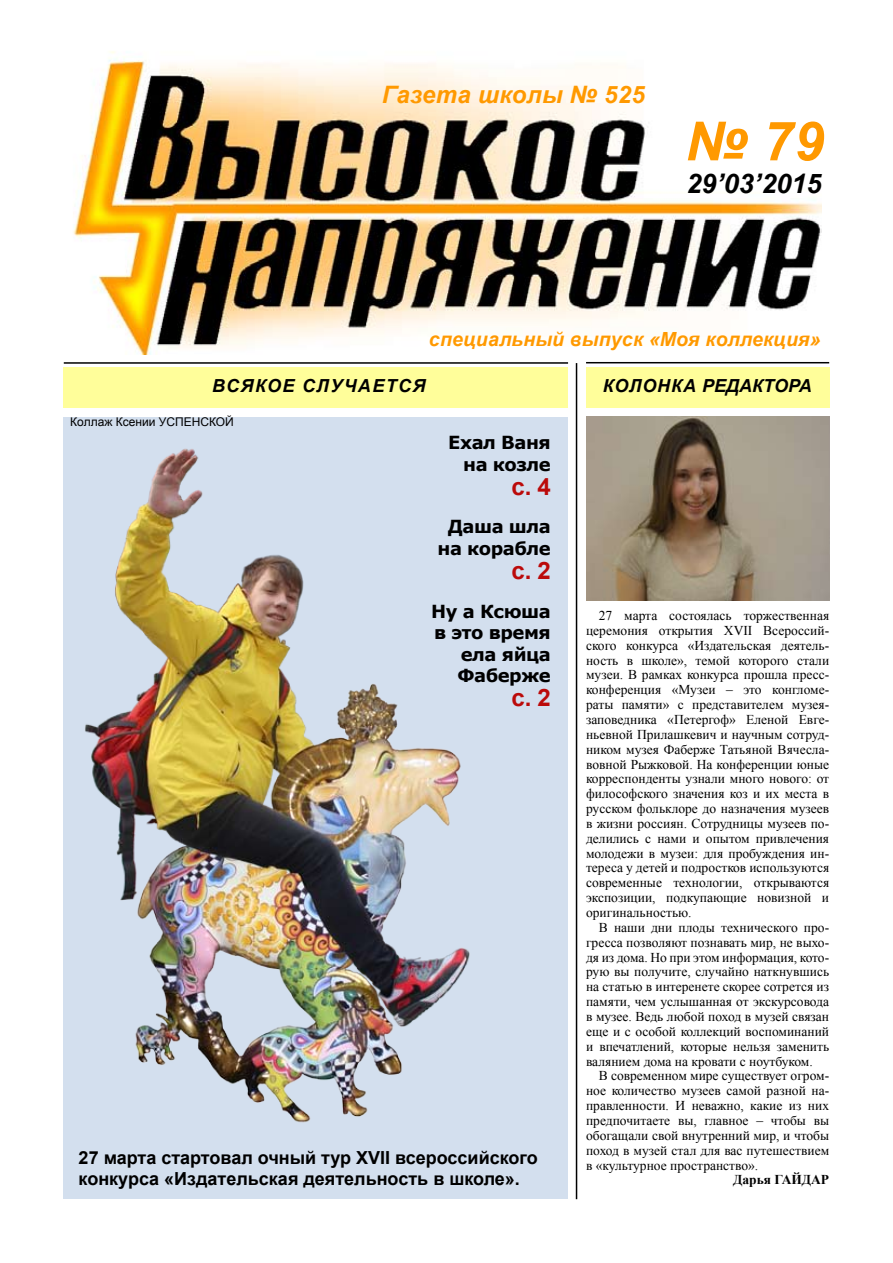
<style>
.page{position:relative;width:893px;height:1263px;background:#fff}
.page>*{position:absolute;margin:0;border:0;box-sizing:border-box;transform-origin:0 0}
.t1{font:italic 700 54px "Arial";color:#f90}
.t2{font:italic 700 27px "Arial";color:#000}
.t3{font:italic 700 24px "Arial";letter-spacing:.01em;color:#f90}
.t4{font:700 24px "Arial";color:#bb0a0a}
.t5{font:italic 700 19.5px "Arial";letter-spacing:.01em;color:#f90}
.t6{font:700 18px/21.6px "Arial";color:#000}
.t7{font:700 18px/21.6px "Verdana";letter-spacing:-.025em;color:#000;text-align:right}
.t8{font:italic 700 18px "Arial";letter-spacing:.005em;color:#000}
.t9{font:italic 700 18px "Arial";letter-spacing:.075em;color:#000}
.t10{font:13.5px/14.9px "Times New Roman";color:#000;text-align:justify}
.t11{font:700 13.5px "Times New Roman";color:#000}
.t12{font:12px "Arial";color:#000}
</style>
<div class="page">
<div style="left:64px;top:417px;width:504px;height:782px;background:#d3dfee"></div>
<img style="left:73px;top:51px;width:748px;height:303px">
<hr style="left:64px;top:362px;width:504px;height:2px;background:#000">
<hr style="left:586px;top:362px;width:243px;height:1px;background:#000">
<hr style="left:576px;top:363px;width:1px;height:836px;background:#000">
<div style="left:64px;top:367px;width:504px;height:40px;background:#fffe9a"></div>
<div style="left:586px;top:367px;width:243px;height:40px;background:#fffe9a"></div>
<img style="left:85px;top:448px;width:385px;height:675px">
<img style="left:587px;top:417px;width:242px;height:184px">
<h3 class="t3" style="left:382px;top:78px;width:264px">Газета школы № 525</h3>
<h1 class="t1" style="left:685px;top:105px;width:140px">№ 79</h1>
<h2 class="t2" style="left:686px;top:166px;width:137px">29’03’2015</h2>
<h3 class="t5" style="left:429px;top:326px;width:393px">специальный выпуск «Моя коллекция»</h3>
<h3 class="t9" style="left:212px;top:373px;width:215px">ВСЯКОЕ СЛУЧАЕТСЯ</h3>
<p class="t12" style="left:70px;top:414px;width:165px">Коллаж Ксении УСПЕНСКОЙ</p>
<h3 class="t7" style="left:448px;top:431px;width:104px">Ехал Ваня на козле</h3>
<h3 class="t4" style="left:512px;top:470px;width:41px">с. 4</h3>
<h3 class="t7" style="left:437px;top:516px;width:115px;text-align:center">Даша шла на корабле</h3>
<h3 class="t4" style="left:512px;top:555px;width:41px">с. 2</h3>
<h3 class="t7" style="left:431px;top:600px;width:121px">Ну а Ксюша в это время ела яйца<br>Фаберже</h3>
<h3 class="t4" style="left:512px;top:682px;width:41px">с. 2</h3>
<h3 class="t6" style="left:79px;top:1147px;width:461px">27 марта стартовал очный тур XVII всероссийского конкурса «Издательская деятельность в школе».</h3>
<h3 class="t8" style="left:603px;top:373px;width:211px">КОЛОНКА РЕДАКТОРА</h3>
<p class="t10" style="left:586px;top:608px;width:245px;text-indent:13px">27 марта состоялась торжественная церемония открытия XVII Всероссий&shy;ского конкурса «Издательская деятель&shy;ность в школе», темой которого стали музеи. В рамках конкурса прошла пресс&shy;конференция «Музеи – это конгломе&shy;раты памяти» с представителем музея&shy;заповедника «Петергоф» Еленой Евге&shy;ньевной Прилашкевич и научным сотруд&shy;ником музея Фаберже Татьяной Вячесла&shy;вовной Рыжковой. На конференции юные корреспонденты узнали много нового: от философского значения коз и их места в русском фольклоре до назначения музеев в жизни россиян. Сотрудницы музеев по&shy;делились с нами и опытом привлечения молодежи в музеи: для пробуждения ин&shy;тереса у детей и подростков используются современные технологии, открываются экспозиции, подкупающие новизной и оригинальностью.</p>
<p class="t10" style="left:586px;top:920px;width:245px;text-indent:13px">В наши дни плоды технического про&shy;гресса позволяют познавать мир, не выхо&shy;дя из дома. Но при этом информация, кото&shy;рую вы получите, случайно наткнувшись на статью в интеренете скорее сотрется из памяти, чем услышанная от экскурсовода в музее. Ведь любой поход в музей связан еще и с особой коллекций воспоминаний и впечатлений, которые нельзя заменить валянием дома на кровати с ноутбуком.</p>
<p class="t10" style="left:586px;top:1068px;width:245px;text-indent:13px">В современном мире существует огром&shy;ное количество музеев самой разной на&shy;правленности. И неважно, какие из них предпочитаете вы, главное – чтобы вы обогащали свой внутренний мир, и чтобы поход в музей стал для вас путешествием в «культурное пространство».</p>
<p class="t11" style="left:733px;top:1170px;width:98px">Дарья ГАЙДАР</p>
</div>
